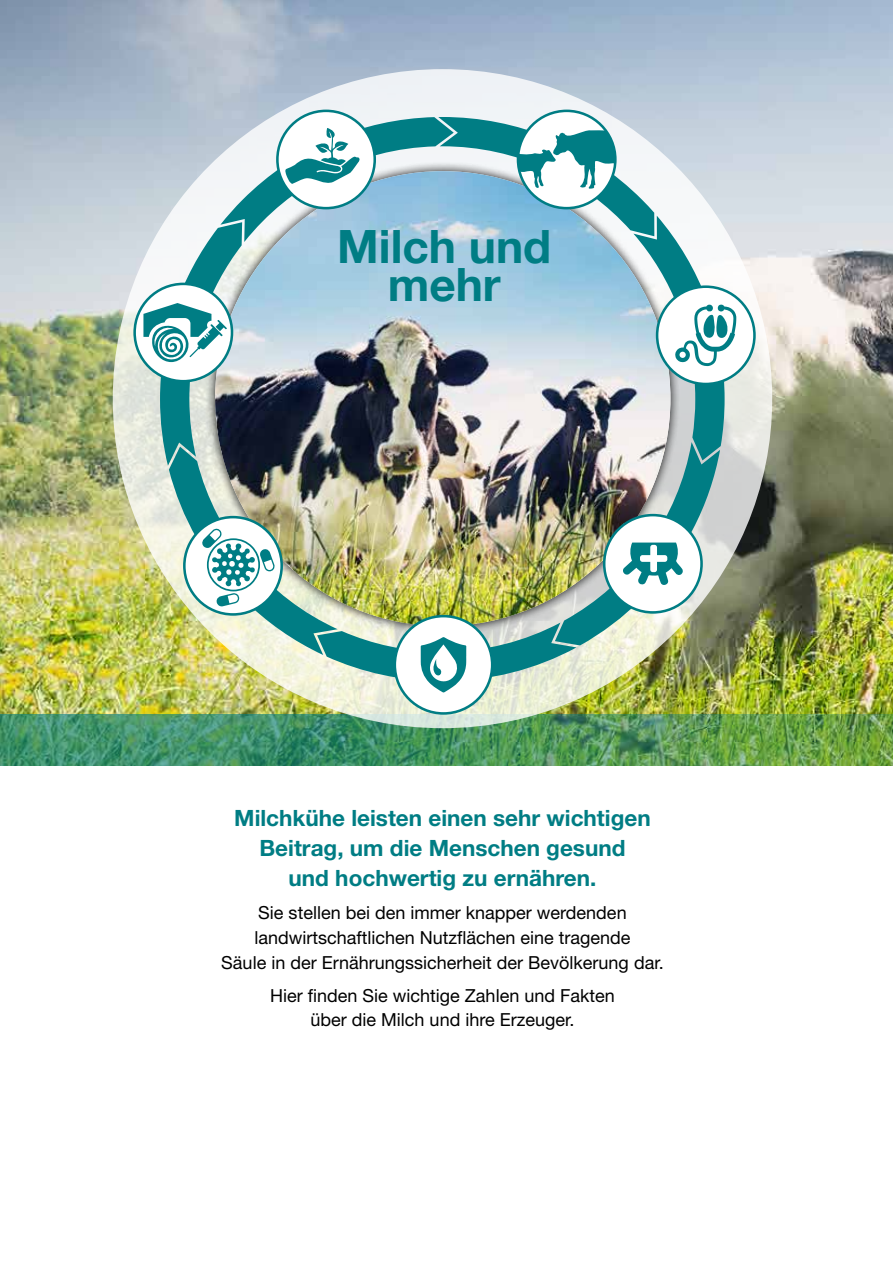
<style>
.page{position:relative;width:893px;height:1263px;background:#fff}
.page>*{position:absolute;margin:0;border:0;box-sizing:border-box;transform-origin:0 0}
.t1{font:700 45.9px/38.2px "Helvetica Neue";color:#007d84;text-align:center}
.t2{font:700 22.5px/30px "Helvetica Neue LT Pro";color:#007d84;text-align:center}
.t3{font:18px/24.6px "Helvetica Neue LT Pro";color:#000;text-align:center}
</style>
<div class="page">
<img style="left:0;top:0;width:892px;height:714px">
<img style="left:0;top:714px;width:892px;height:51px">
<svg style="left:113px;top:69px;width:659px;height:659px"></svg>
<div style="left:657px;top:287px;width:97px;height:97px;background:#fff;border-radius:50%"></div>
<div style="left:395px;top:616px;width:97px;height:97px;background:#fff;border-radius:50%"></div>
<svg style="left:135px;top:284px;width:97px;height:97px"></svg>
<img style="left:143px;top:117px;width:593px;height:576px">
<div style="left:276px;top:110px;width:100px;height:99px;border:3px solid #007d84;border-radius:50%"></div>
<h1 class="t1" style="left:337px;top:229px;width:215px">Milch und mehr</h1>
<p class="t2" style="left:234px;top:802px;width:418px">Milchkühe leisten einen sehr wichtigen<br>Beitrag, um die Menschen gesund<br>und hochwertig zu ernähren.</p>
<p class="t3" style="left:221px;top:900px;width:444px">Sie stellen bei den immer knapper werdenden landwirtschaftlichen Nutzflächen eine tragende<br>Säule in der Ernährungssicherheit der Bevölkerung dar.</p>
<p class="t3" style="left:270px;top:982px;width:346px">Hier finden Sie wichtige Zahlen und Fakten über die Milch und ihre Erzeuger.</p>
</div>
